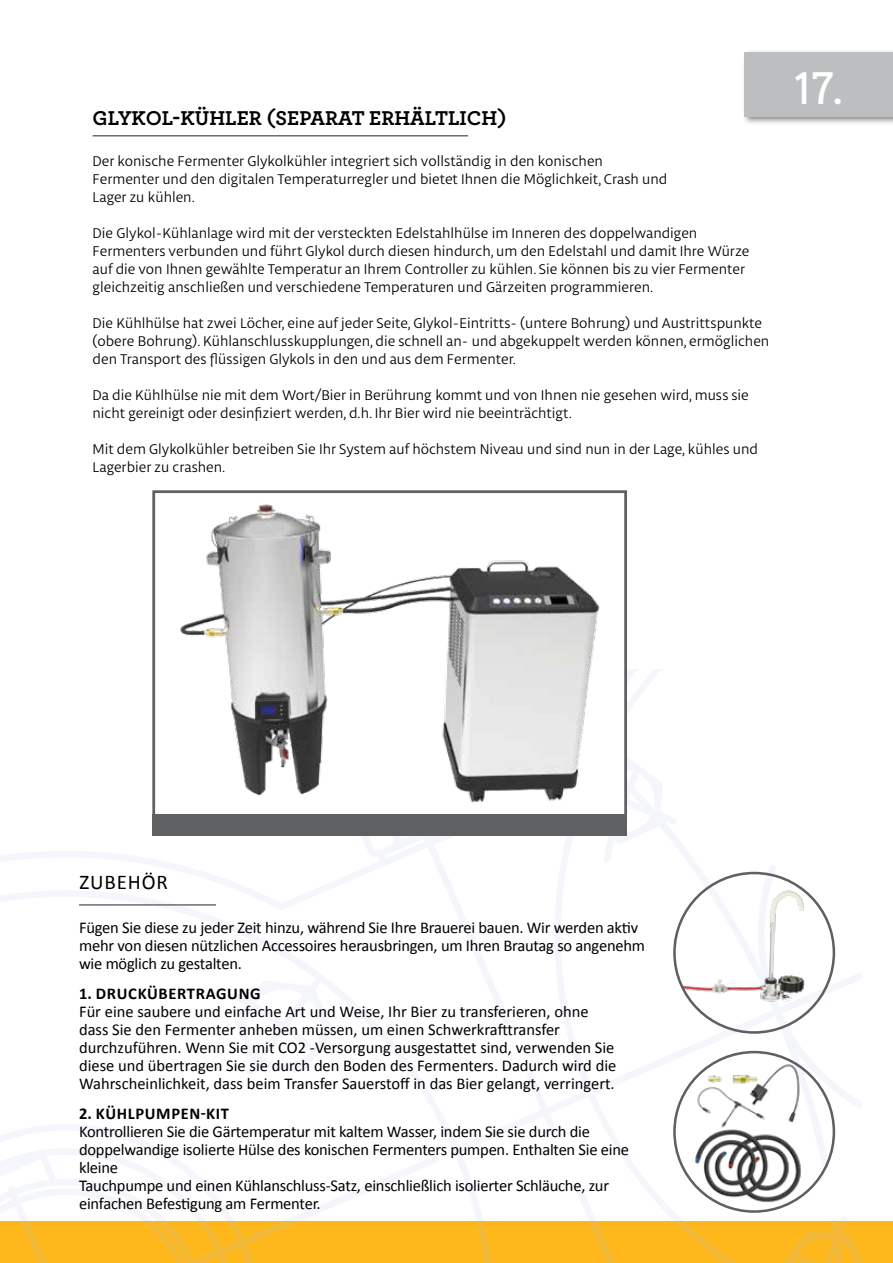
<style>
.page{position:relative;width:893px;height:1263px;background:#fff}
.page>*{position:absolute;margin:0;border:0;box-sizing:border-box;transform-origin:0 0}
.t1{font:600 45.6px "Aaux Next";color:#fff}
.t2{font:700 21px "Archer";color:#000}
.t3{font:21px "Calibri";letter-spacing:.04em;color:#000}
.t4{font:16.5px/18px "Calibri";letter-spacing:-.015em;color:#000}
.t5{font:700 16.5px "Calibri";letter-spacing:.04em;color:#000}
.t6{font:15px/18px "Libertad";color:#000}
</style>
<div class="page">
<div style="left:0;top:1221px;width:893px;height:42px;background:#fdb71a"></div>
<div style="left:742px;top:49px;width:151px;height:77px;background:#000;opacity:.45"></div>
<div style="left:745px;top:52px;width:148px;height:65px;background:#bcbec0"></div>
<svg style="left:0;top:669px;width:861px;height:594px"></svg>
<hr style="left:93px;top:135px;width:375px;height:2px;background:#6d6e71">
<hr style="left:79px;top:904px;width:137px;height:2px;background:#6d6e71">
<img style="left:674px;top:883px;width:160px;height:140px">
<div style="left:673px;top:872px;width:162px;height:162px;border:3px solid #5f6062;border-radius:50%"></div>
<img style="left:693px;top:1059px;width:110px;height:148px">
<div style="left:673px;top:1051px;width:162px;height:162px;border:3px solid #5f6062;border-radius:50%"></div>
<img style="left:156px;top:504px;width:467px;height:310px">
<div style="left:152px;top:490px;width:475px;height:329px;border:3px solid #5f6062"></div>
<div style="left:152px;top:814px;width:475px;height:21px;background:#5f6062"></div>
<h2 class="t2" style="left:93px;top:101px;width:416px">GLYKOL-KÜHLER (SEPARAT ERHÄLTLICH)</h2>
<p class="t6" style="left:93px;top:152px;width:576px">Der konische Fermenter Glykolkühler integriert sich vollständig in den konischen<br>Fermenter und den digitalen Temperaturregler und bietet Ihnen die Möglichkeit, Crash und<br>Lager zu kühlen.</p>
<p class="t6" style="left:93px;top:224px;width:658px">Die Glykol-Kühlanlage wird mit der versteckten Edelstahlhülse im Inneren des doppelwandigen Fermenters verbunden und führt Glykol durch diesen hindurch, um den Edelstahl und damit Ihre Würze auf die von Ihnen gewählte Temperatur an Ihrem Controller zu kühlen. Sie können bis zu vier Fermenter gleichzeitig anschließen und verschiedene Temperaturen und Gärzeiten programmieren.</p>
<p class="t6" style="left:93px;top:314px;width:678px">Die Kühlhülse hat zwei Löcher, eine auf jeder Seite, Glykol-Eintritts- (untere Bohrung) und Austrittspunkte (obere Bohrung). Kühlanschlusskupplungen, die schnell an- und abgekuppelt werden können, ermöglichen den Transport des flüssigen Glykols in den und aus dem Fermenter.</p>
<p class="t6" style="left:93px;top:386px;width:658px">Da die Kühlhülse nie mit dem Wort/Bier in Berührung kommt und von Ihnen nie gesehen wird, muss sie nicht gereinigt oder desinfiziert werden, d.h. Ihr Bier wird nie beeinträchtigt.</p>
<p class="t6" style="left:93px;top:440px;width:667px">Mit dem Glykolkühler betreiben Sie Ihr System auf höchstem Niveau und sind nun in der Lage, kühles und<br>Lagerbier zu crashen.</p>
<h1 class="t1" style="left:794px;top:57px;width:52px">17.</h1>
<h2 class="t3" style="left:79px;top:867px;width:90px">ZUBEHÖR</h2>
<p class="t4" style="left:79px;top:918px;width:567px">Fügen Sie diese zu jeder Zeit hinzu, während Sie Ihre Brauerei bauen. Wir werden aktiv mehr von diesen nützlichen Accessoires herausbringen, um Ihren Brautag so angenehm wie möglich zu gestalten.</p>
<p class="t5" style="left:79px;top:982px;width:183px">1. DRUCKÜBERTRAGUNG</p>
<p class="t4" style="left:79px;top:1002px;width:539px">Für eine saubere und einfache Art und Weise, Ihr Bier zu transferieren, ohne dass Sie den Fermenter anheben müssen, um einen Schwerkrafttransfer durchzuführen. Wenn Sie mit CO2 -Versorgung ausgestattet sind, verwenden Sie diese und übertragen Sie sie durch den Boden des Fermenters. Dadurch wird die Wahrscheinlichkeit, dass beim Transfer Sauerstoff in das Bier gelangt, verringert.</p>
<p class="t5" style="left:79px;top:1102px;width:151px">2. KÜHLPUMPEN-KIT</p>
<p class="t4" style="left:79px;top:1122px;width:552px">Kontrollieren Sie die Gärtemperatur mit kaltem Wasser, indem Sie sie durch die doppelwandige isolierte Hülse des konischen Fermenters pumpen. Enthalten Sie eine kleine<br>Tauchpumpe und einen Kühlanschluss-Satz, einschließlich isolierter Schläuche, zur einfachen Befestigung am Fermenter.</p>
</div>
